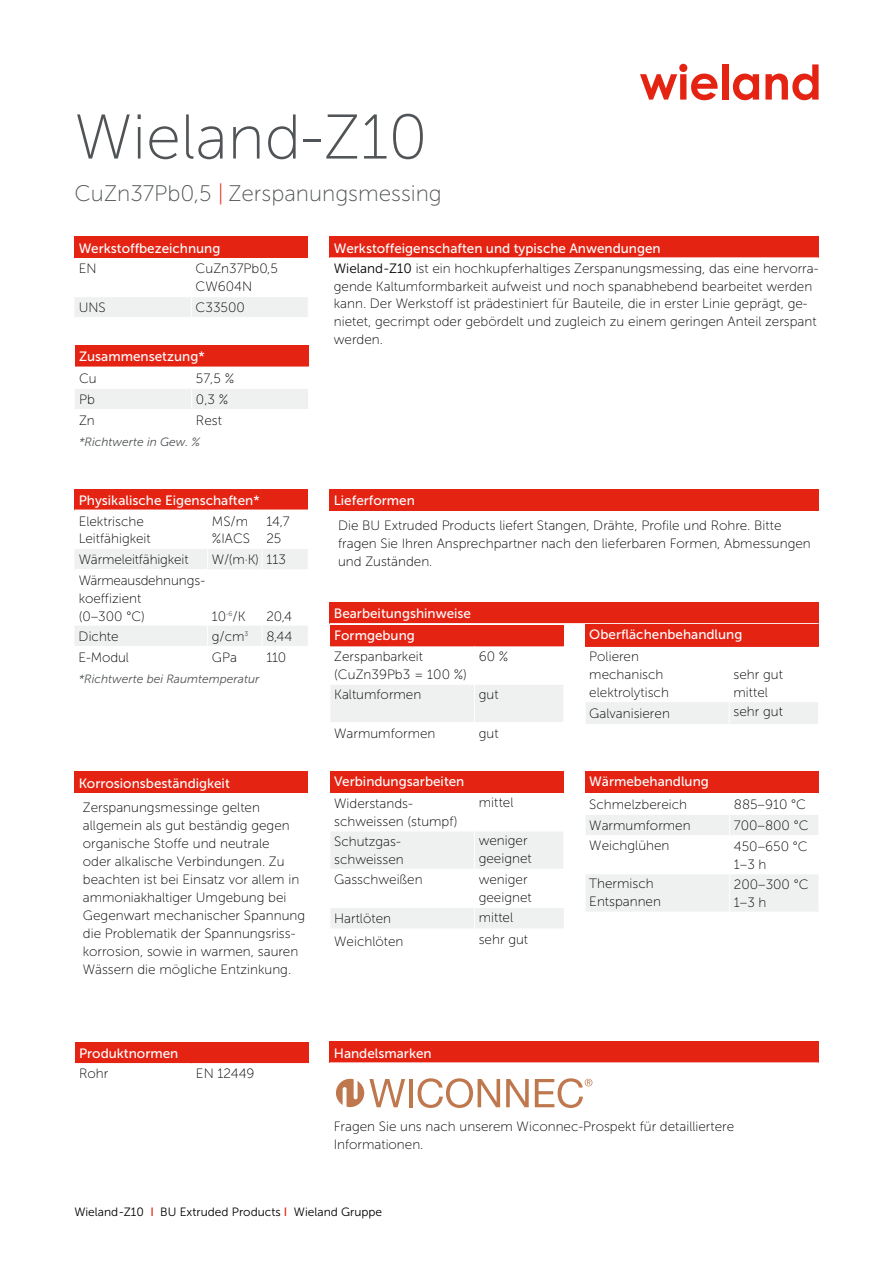
<style>
.page{position:relative;width:893px;height:1263px;background:#fff}
.page>*{position:absolute;margin:0;border:0;box-sizing:border-box;transform-origin:0 0}
.t1{font:63px "Museo Sans 100";color:#505456}
.t2{font:22.5px "Museo Sans 100";color:#505456}
.t3{font:13.5px/18px "Museo Sans 100";color:#000}
.t4{font:13.5px "Museo Sans 500";color:#fff}
.t5{font:italic 12px "Museo Sans 300";color:#505456}
.t6{font:12px "Museo Sans 300";color:#000}
.s1{color:#e42313}
.s2{font-family:"Museo Sans 300"}
.s3{font-family:"Museo Sans 500";color:#e42313}
</style>
<div class="page">
<div style="left:330px;top:603px;width:489px;height:21px;background:#e42313"></div>
<hr style="left:330px;top:623px;width:489px;height:2px;background:#fff">
<div style="left:74px;top:489px;width:234px;height:21px;background:#e42313"></div>
<hr style="left:74px;top:509px;width:134px;height:2px;background:#fff">
<hr style="left:208px;top:509px;width:54px;height:2px;background:#fff">
<hr style="left:262px;top:509px;width:46px;height:2px;background:#fff">
<svg style="left:74px;top:510px;width:234px;height:136px"></svg>
<div style="left:75px;top:346px;width:234px;height:21px;background:#e42313"></div>
<div style="left:75px;top:389px;width:233px;height:20px;background:#eff0f0"></div>
<div style="left:330px;top:237px;width:489px;height:21px;background:#e42313"></div>
<hr style="left:330px;top:257px;width:489px;height:2px;background:#fff">
<div style="left:74px;top:772px;width:234px;height:21px;background:#e42313"></div>
<div style="left:330px;top:489px;width:489px;height:21px;background:#e42313"></div>
<div style="left:74px;top:237px;width:234px;height:21px;background:#e42313"></div>
<div style="left:75px;top:297px;width:233px;height:20px;background:#eff0f0"></div>
<div style="left:330px;top:772px;width:234px;height:21px;background:#e42313"></div>
<svg style="left:331px;top:832px;width:233px;height:96px"></svg>
<hr style="left:474px;top:831px;width:1px;height:38px;background:#fff">
<div style="left:330px;top:625px;width:234px;height:21px;background:#e42313"></div>
<svg style="left:331px;top:646px;width:232px;height:76px"></svg>
<hr style="left:474px;top:684px;width:90px;height:1px;background:#fff">
<hr style="left:474px;top:646px;width:1px;height:38px;background:#fff">
<hr style="left:474px;top:685px;width:1px;height:37px;background:#fff">
<hr style="left:330px;top:684px;width:144px;height:1px;background:#fff">
<div style="left:585px;top:772px;width:234px;height:21px;background:#e42313"></div>
<svg style="left:586px;top:815px;width:232px;height:97px"></svg>
<div style="left:585px;top:625px;width:234px;height:22px;background:#e42313"></div>
<div style="left:586px;top:702px;width:232px;height:22px;background:#eff0f0"></div>
<div style="left:75px;top:1042px;width:234px;height:21px;background:#e42313"></div>
<svg style="left:75px;top:1063px;width:234px;height:1px"></svg>
<div style="left:330px;top:1042px;width:489px;height:21px;background:#e42313"></div>
<hr style="left:330px;top:1062px;width:489px;height:2px;background:#fff">
<hr style="left:409px;top:1079px;width:4px;height:28px;background:#bf784e">
<svg style="left:418px;top:1078px;width:82px;height:30px"></svg>
<svg style="left:506px;top:1079px;width:23px;height:28px"></svg>
<svg style="left:535px;top:1078px;width:57px;height:30px"></svg>
<svg style="left:336px;top:1079px;width:69px;height:28px"></svg>
<svg style="left:640px;top:64px;width:78px;height:36px"></svg>
<div style="left:722px;top:64px;width:6px;height:36px;background:#e42313"></div>
<svg style="left:733px;top:74px;width:26px;height:26px"></svg>
<svg style="left:765px;top:64px;width:54px;height:36px"></svg>
<h1 class="t1" style="left:74px;top:103px;width:355px">Wieland-Z10</h1>
<h2 class="t2" style="left:74px;top:181px;width:369px">CuZn37Pb0,5 <span class="s1">|</span> Zerspanungsmessing</h2>
<p class="t4" style="left:79px;top:240px;width:143px">Werkstoffbezeichnung</p>
<p class="t3" style="left:79px;top:259px;width:19px">EN</p>
<p class="t3" style="left:196px;top:259px;width:84px">CuZn37Pb0,5<br>CW604N</p>
<p class="t3" style="left:79px;top:299px;width:29px">UNS</p>
<p class="t3" style="left:196px;top:299px;width:51px">C33500</p>
<p class="t4" style="left:79px;top:349px;width:127px">Zusammensetzung*</p>
<p class="t3" style="left:79px;top:369px;width:19px">Cu</p>
<p class="t3" style="left:196px;top:369px;width:40px">57,5 %</p>
<p class="t3" style="left:79px;top:390px;width:17px">Pb</p>
<p class="t3" style="left:196px;top:390px;width:34px">0,3 %</p>
<p class="t3" style="left:79px;top:412px;width:17px">Zn</p>
<p class="t3" style="left:196px;top:412px;width:27px">Rest</p>
<p class="t5" style="left:79px;top:435px;width:123px">*Richtwerte in Gew. %</p>
<p class="t4" style="left:79px;top:493px;width:183px">Physikalische Eigenschaften*</p>
<p class="t3" style="left:79px;top:512px;width:74px">Elektrische<br>Leitfähigkeit</p>
<p class="t3" style="left:212px;top:512px;width:40px">MS/m %IACS</p>
<p class="t3" style="left:266px;top:512px;width:25px">14,7<br>25</p>
<p class="t3" style="left:79px;top:551px;width:111px">Wärmeleitfähigkeit</p>
<p class="t3" style="left:212px;top:551px;width:75px">W/(m·K) 113</p>
<p class="t3" style="left:79px;top:571px;width:128px">Wärmeausdehnungs&shy;koeffizient<br>(0–300 °C)</p>
<p class="t3" style="left:212px;top:607px;width:35px">10<sup>-6</sup>/K</p>
<p class="t3" style="left:266px;top:607px;width:27px">20,4</p>
<p class="t3" style="left:79px;top:627px;width:42px">Dichte</p>
<p class="t3" style="left:212px;top:627px;width:38px">g/cm<sup>3</sup></p>
<p class="t3" style="left:266px;top:627px;width:28px">8,44</p>
<p class="t3" style="left:79px;top:649px;width:52px">E-Modul</p>
<p class="t3" style="left:212px;top:649px;width:27px">GPa</p>
<p class="t3" style="left:266px;top:649px;width:21px">110</p>
<p class="t5" style="left:79px;top:672px;width:182px">*Richtwerte bei Raumtemperatur</p>
<p class="t4" style="left:79px;top:775px;width:153px">Korrosionsbeständigkeit</p>
<p class="t3" style="left:83px;top:799px;width:224px">Zerspanungsmessinge gelten allgemein als gut beständig gegen organische Stoffe und neutrale<br>oder alkalische Verbindungen. Zu beachten ist bei Einsatz vor allem in ammoniakhaltiger Umgebung bei Gegenwart mechanischer Spannung die Problematik der Spannungsriss&shy;korrosion, sowie in warmen, sauren Wässern die mögliche Entzinkung.</p>
<p class="t4" style="left:79px;top:1046px;width:101px">Produktnormen</p>
<p class="t3" style="left:79px;top:1064px;width:31px">Rohr</p>
<p class="t3" style="left:196px;top:1064px;width:60px">EN 12449</p>
<p class="t4" style="left:334px;top:240px;width:328px">Werkstoffeigenschaften und typische Anwendungen</p>
<p class="t3" style="left:334px;top:259px;width:486px"><span class="s2">Wieland-Z10</span> ist ein hochkupferhaltiges Zerspanungsmessing, das eine hervorra&shy;gende Kaltumformbarkeit aufweist und noch spanabhebend bearbeitet werden kann. Der Werkstoff ist prädestiniert für Bauteile, die in erster Linie geprägt, ge&shy;nietet, gecrimpt oder gebördelt und zugleich zu einem geringen Anteil zerspant werden.</p>
<p class="t4" style="left:334px;top:493px;width:83px">Lieferformen</p>
<p class="t3" style="left:338px;top:516px;width:474px">Die BU Extruded Products liefert Stangen, Drähte, Profile und Rohre. Bitte fragen Sie Ihren Ansprechpartner nach den lieferbaren Formen, Abmessungen und Zuständen.</p>
<p class="t4" style="left:334px;top:606px;width:139px">Bearbeitungshinweise</p>
<p class="t4" style="left:334px;top:627px;width:82px">Formgebung</p>
<p class="t3" style="left:334px;top:648px;width:134px">Zerspanbarkeit (CuZn39Pb3 = 100 %)</p>
<p class="t3" style="left:479px;top:648px;width:31px">60 %</p>
<p class="t3" style="left:334px;top:686px;width:89px">Kaltumformen</p>
<p class="t3" style="left:479px;top:686px;width:21px">gut</p>
<p class="t3" style="left:334px;top:724px;width:103px">Warmumformen</p>
<p class="t3" style="left:479px;top:724px;width:21px">gut</p>
<p class="t4" style="left:334px;top:774px;width:132px">Verbindungsarbeiten</p>
<p class="t3" style="left:334px;top:794px;width:125px">Widerstands&shy;schweissen (stumpf)</p>
<p class="t3" style="left:479px;top:794px;width:36px">mittel</p>
<p class="t3" style="left:334px;top:833px;width:71px">Schutzgas&shy;schweissen</p>
<p class="t3" style="left:479px;top:832px;width:54px">weniger geeignet</p>
<p class="t3" style="left:334px;top:871px;width:90px">Gasschweißen</p>
<p class="t3" style="left:479px;top:870px;width:54px">weniger geeignet</p>
<p class="t3" style="left:334px;top:910px;width:58px">Hartlöten</p>
<p class="t3" style="left:479px;top:908px;width:36px">mittel</p>
<p class="t3" style="left:334px;top:932px;width:71px">Weichlöten</p>
<p class="t3" style="left:479px;top:930px;width:51px">sehr gut</p>
<p class="t4" style="left:334px;top:1045px;width:99px">Handelsmarken</p>
<p class="t4" style="left:589px;top:627px;width:155px">Oberflächenbehandlung</p>
<p class="t3" style="left:589px;top:647px;width:81px">Polieren mechanisch elektrolytisch</p>
<p class="t3" style="left:733px;top:665px;width:51px">sehr gut mittel</p>
<p class="t3" style="left:589px;top:705px;width:82px">Galvanisieren</p>
<p class="t3" style="left:733px;top:702px;width:51px">sehr gut</p>
<p class="t4" style="left:589px;top:774px;width:121px">Wärmebehandlung</p>
<p class="t3" style="left:589px;top:795px;width:99px">Schmelzbereich</p>
<p class="t3" style="left:734px;top:795px;width:74px">885–910 °C</p>
<p class="t3" style="left:589px;top:816px;width:103px">Warmumformen</p>
<p class="t3" style="left:734px;top:816px;width:76px">700–800 °C</p>
<p class="t3" style="left:589px;top:836px;width:82px">Weichglühen</p>
<p class="t3" style="left:734px;top:837px;width:75px">450–650 °C<br>1–3 h</p>
<p class="t3" style="left:589px;top:875px;width:73px">Thermisch<br>Entspannen</p>
<p class="t3" style="left:734px;top:875px;width:76px">200–300 °C<br>1–3 h</p>
<p class="t3" style="left:334px;top:1118px;width:402px">Fragen Sie uns nach unserem Wiconnec-Prospekt für detailliertere<br>Informationen.</p>
<p class="t6" style="left:74px;top:1205px;width:309px">Wieland-Z10 <span class="s3">I</span> BU Extruded Products <span class="s3">I</span> Wieland Gruppe</p>
</div>
